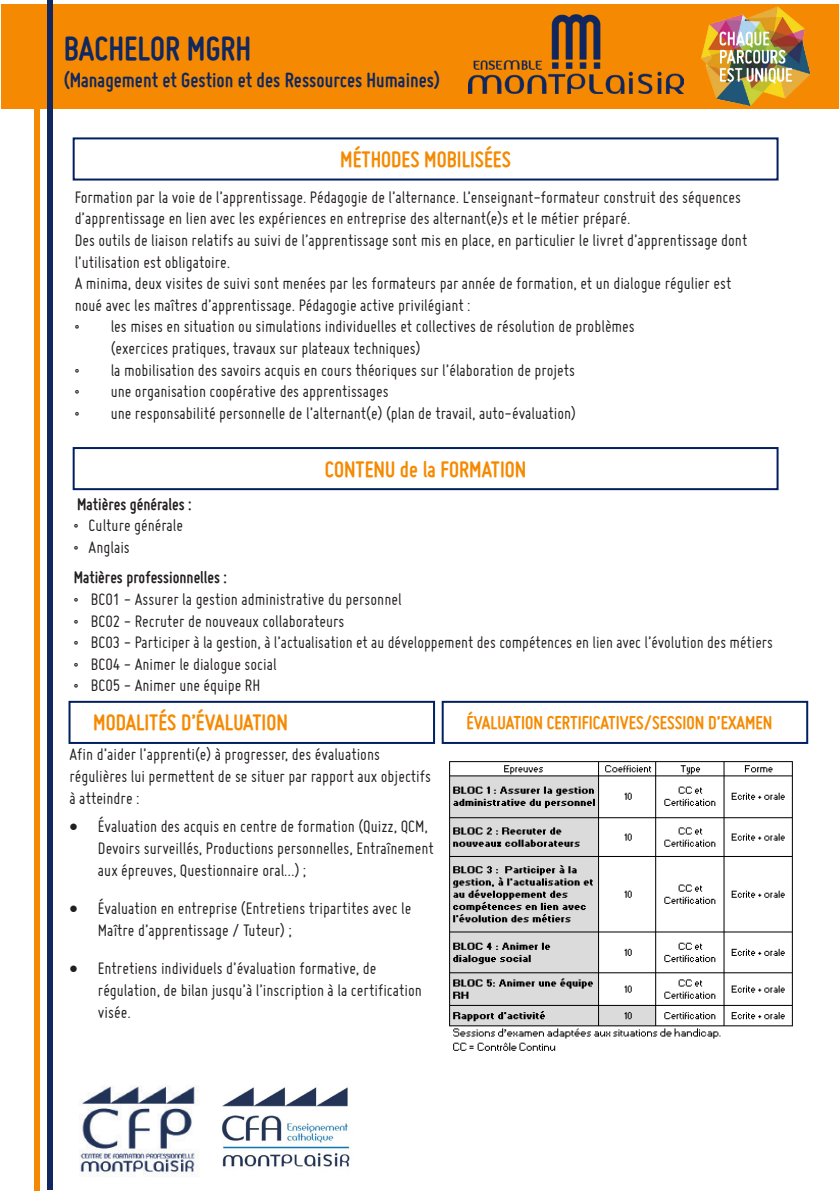
<style>
.page{position:relative;width:840px;height:1191px;background:#fff}
.page>*{position:absolute;margin:0;border:0;box-sizing:border-box;transform-origin:0 0}
.t1{font:700 36px "Miso";color:#10275f}
.t2{font:700 24px "Miso";color:#f58a02}
.t3{font:700 22px "Miso";color:#10275f}
.t4{font:700 20px "Miso";color:#f58a02}
.t5{font:18px/22px "Miso";color:#231f20}
.t6{font:700 18px "Miso";color:#231f20}
</style>
<div class="page">
<div style="left:1px;top:4px;width:837px;height:105px;background:#f58a02"></div>
<img style="left:468px;top:15px;width:215px;height:79px">
<img style="left:701px;top:6px;width:109px;height:99px">
<img style="left:222px;top:1087px;width:128px;height:80px">
<div style="left:47px;top:0;width:6px;height:1190px;background:#10275f"></div>
<img style="left:79px;top:1086px;width:120px;height:91px">
<div style="left:34px;top:109px;width:6px;height:1082px;background:#f58a02"></div>
<img style="left:449px;top:761px;width:344px;height:290px">
<div style="left:73px;top:137px;width:705px;height:43px;border:2px solid #002060"></div>
<div style="left:73px;top:447px;width:705px;height:43px;border:2px solid #002060"></div>
<div style="left:68px;top:701px;width:367px;height:43px;border:2px solid #002060"></div>
<div style="left:441px;top:701px;width:366px;height:43px;border:2px solid #002060"></div>
<h1 class="t1" style="left:64px;top:28px;width:189px">BACHELOR MGRH</h1>
<p class="t3" style="left:64px;top:67px;width:377px">(Management et Gestion et des Ressources Humaines)</p>
<p class="t2" style="left:340px;top:146px;width:172px">MÉTHODES MOBILISÉES</p>
<p class="t5" style="left:75px;top:186px;width:673px">Formation par la voie de l’apprentissage. Pédagogie de l’alternance. L’enseignant-formateur construit des séquences d’apprentissage en lien avec les expériences en entreprise des alternant(e)s et le métier préparé.<br>Des outils de liaison relatifs au suivi de l’apprentissage sont mis en place, en particulier le livret d’apprentissage dont l’utilisation est obligatoire.<br>A minima, deux visites de suivi sont menées par les formateurs par année de formation, et un dialogue régulier est noué avec les maîtres d’apprentissage. Pédagogie active privilégiant :</p>
<p class="t5" style="left:111px;top:315px;width:525px;text-indent:-36px">• les mises en situation ou simulations individuelles et collectives de résolution de problèmes (exercices pratiques, travaux sur plateaux techniques)</p>
<p class="t5" style="left:75px;top:358px;width:501px">• la mobilisation des savoirs acquis en cours théoriques sur l’élaboration de projets</p>
<p class="t5" style="left:75px;top:380px;width:315px">• une organisation coopérative des apprentissages</p>
<p class="t5" style="left:75px;top:402px;width:502px">• une responsabilité personnelle de l’alternant(e) (plan de travail, auto-évaluation)</p>
<p class="t2" style="left:325px;top:455px;width:203px">CONTENU de la FORMATION</p>
<p class="t6" style="left:77px;top:494px;width:116px">Matières générales :</p>
<p class="t5" style="left:74px;top:514px;width:111px">• Culture générale</p>
<p class="t5" style="left:74px;top:536px;width:58px">• Anglais</p>
<p class="t6" style="left:74px;top:567px;width:155px">Matières professionnelles :</p>
<p class="t5" style="left:74px;top:588px;width:329px">• BC01 - Assurer la gestion administrative du personnel</p>
<p class="t5" style="left:74px;top:609px;width:272px">• BC02 - Recruter de nouveaux collaborateurs</p>
<p class="t5" style="left:74px;top:631px;width:700px">• BC03 - Participer à la gestion, à l’actualisation et au développement des compétences en lien avec l’évolution des métiers</p>
<p class="t5" style="left:74px;top:653px;width:204px">• BC04 - Animer le dialogue social</p>
<p class="t5" style="left:74px;top:674px;width:188px">• BC05 - Animer une équipe RH</p>
<p class="t2" style="left:93px;top:709px;width:196px">MODALITÉS D’ÉVALUATION</p>
<p class="t4" style="left:466px;top:711px;width:307px">ÉVALUATION CERTIFICATIVES/SESSION D’EXAMEN</p>
<p class="t5" style="left:69px;top:743px;width:363px">Afin d’aider l’apprenti(e) à progresser, des évaluations régulières lui permettent de se situer par rapport aux objectifs à atteindre :</p>
<p class="t5" style="left:98px;top:815px;width:337px;text-indent:-28px">• Évaluation des acquis en centre de formation (Quizz, QCM,<br>Devoirs surveillés, Productions personnelles, Entraînement aux épreuves, Questionnaire oral…) ;</p>
<p class="t5" style="left:98px;top:897px;width:315px;text-indent:-28px">• Évaluation en entreprise (Entretiens tripartites avec le<br>Maître d’apprentissage / Tuteur) ;</p>
<p class="t5" style="left:98px;top:957px;width:325px;text-indent:-28px">• Entretiens individuels d’évaluation formative, de régulation, de bilan jusqu’à l’inscription à la certification visée.</p>
</div>
